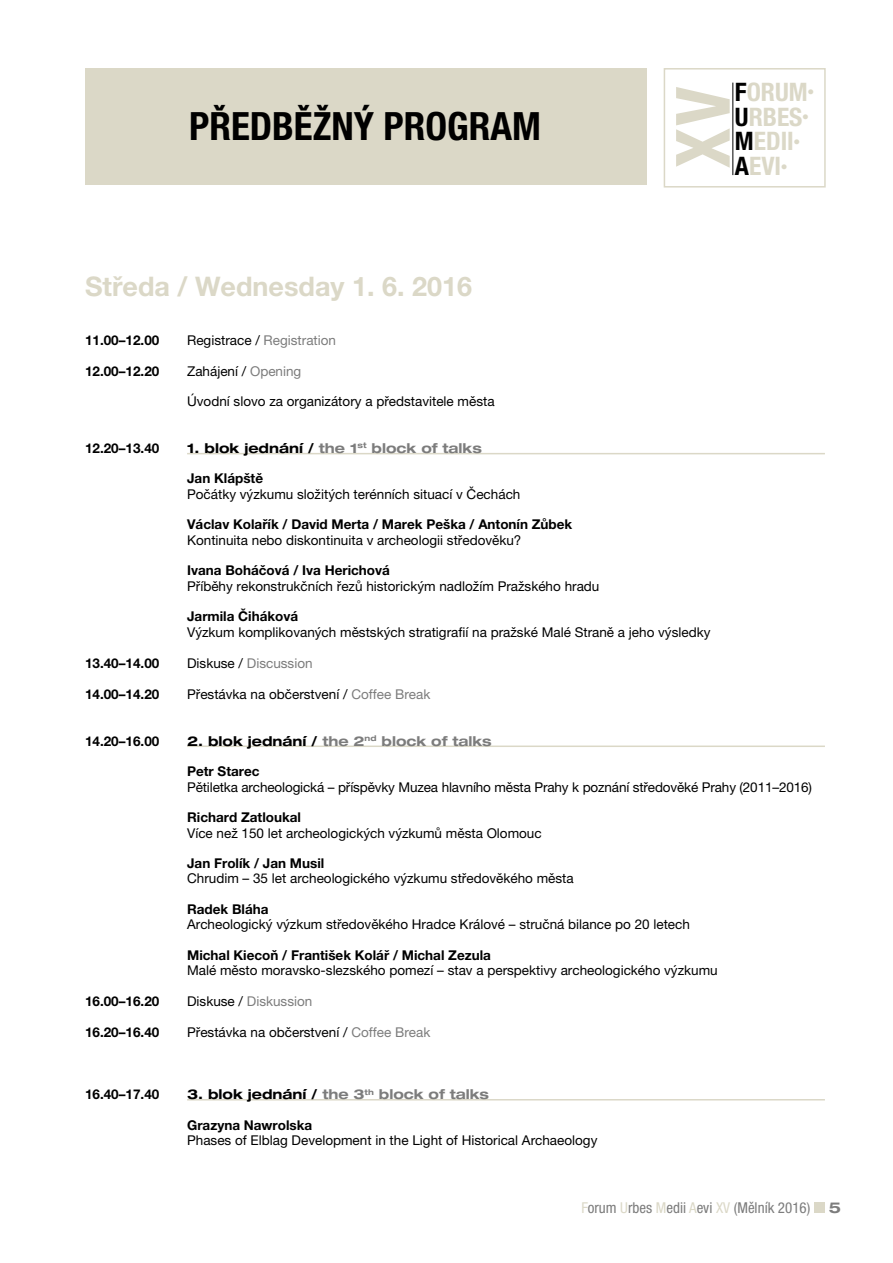
<style>
.page{position:relative;width:893px;height:1263px;background:#fff}
.page>*{position:absolute;margin:0;border:0;box-sizing:border-box;transform-origin:0 0}
.t1{font:700 condensed 75px "Helvetica Neue LT Pro";color:#dbd8c7}
.t2{font:700 condensed 39px "Helvetica Neue LT Pro";color:#000}
.t3{font:700 27px "Helvetica Neue LT Pro";color:#dbd8c7}
.t4{font:700 condensed 25.5px/24.8px "Helvetica Neue LT Pro";color:#dbd8c7}
.t5{font:condensed 15px "Helvetica Neue LT Pro";color:#7c7c7c}
.t6{font:13.5px "Helvetica Neue LT Pro";color:#000}
.t7{font:700 13.5px "Helvetica Neue LT Pro";color:#000}
.t8{font:700 expanded 13.5px "Helvetica Neue LT Pro";color:#7c7c7c}
.t9{font:13.5px "Helvetica Neue LT Pro";color:#7c7c7c}
.s1{color:#000}
.s2{color:#7c7c7c}
.s3{color:#dbd8c7}
.s4{font-weight:700;font-stretch:expanded}
</style>
<div class="page">
<div style="left:814px;top:1202px;width:11px;height:11px;background:#dbd8c7"></div>
<div style="left:85px;top:68px;width:561px;height:117px;background:#dbd8c7"></div>
<hr style="left:187px;top:453px;width:638px;height:1px;background:#dbd8c7">
<hr style="left:187px;top:745px;width:638px;height:2px;background:#dbd8c7">
<hr style="left:187px;top:1099px;width:638px;height:1px;background:#dbd8c7">
<hr style="left:732px;top:83px;width:1px;height:92px;background:#000">
<div style="left:664px;top:68px;width:162px;height:120px;border:2px solid #dbd8c7"></div>
<h2 class="t2" style="left:189px;top:103px;width:353px">PŘEDBĚŽNÝ PROGRAM</h2>
<h3 class="t4" style="left:735px;top:79px;width:80px"><span class="s1">F</span>ORUM·<br><span class="s1">U</span>RBES·<br><span class="s1">M</span>EDII·</h3>
<h1 class="t1" style="left:658px;top:168px;width:83px;rotate:-90deg">XV</h1>
<h3 class="t4" style="left:735px;top:153px;width:54px"><span class="s1">A</span>EVI·</h3>
<h3 class="t3" style="left:85px;top:270px;width:389px">Středa / Wednesday 1. 6. 2016</h3>
<p class="t7" style="left:85px;top:331px;width:76px">11.00–12.00</p>
<p class="t9" style="left:187px;top:332px;width:150px"><span class="s1">Registrace /</span> Registration</p>
<p class="t7" style="left:85px;top:363px;width:76px">12.00–12.20</p>
<p class="t6" style="left:187px;top:363px;width:116px">Zahájení / <span class="s2">Opening</span></p>
<p class="t6" style="left:187px;top:393px;width:309px">Úvodní slovo za organizátory a představitele města</p>
<p class="t7" style="left:85px;top:440px;width:76px">12.20–13.40</p>
<p class="t8" style="left:187px;top:440px;width:296px"><span class="s1">1. blok jednání /</span> the 1<sup>st</sup> block of talks</p>
<p class="t7" style="left:187px;top:470px;width:77px">Jan Klápště</p>
<p class="t6" style="left:187px;top:486px;width:335px">Počátky výzkumu složitých terénních situací v Čechách</p>
<p class="t7" style="left:187px;top:516px;width:387px">Václav Kolařík / David Merta / Marek Peška / Antonín Zůbek</p>
<p class="t6" style="left:187px;top:532px;width:336px">Kontinuita nebo diskontinuita v archeologii středověku?</p>
<p class="t7" style="left:187px;top:562px;width:204px">Ivana Boháčová / Iva Herichová</p>
<p class="t6" style="left:187px;top:578px;width:414px">Příběhy rekonstrukčních řezů historickým nadložím Pražského hradu</p>
<p class="t7" style="left:187px;top:608px;width:113px">Jarmila Čiháková</p>
<p class="t6" style="left:187px;top:624px;width:525px">Výzkum komplikovaných městských stratigrafií na pražské Malé Straně a jeho výsledky</p>
<p class="t7" style="left:85px;top:655px;width:76px">13.40–14.00</p>
<p class="t9" style="left:187px;top:655px;width:127px"><span class="s1">Diskuse /</span> Discussion</p>
<p class="t7" style="left:85px;top:686px;width:76px">14.00–14.20</p>
<p class="t6" style="left:187px;top:686px;width:245px">Přestávka na občerstvení / <span class="s2">Coffee Break</span></p>
<p class="t7" style="left:85px;top:732px;width:76px">14.20–16.00</p>
<p class="t8" style="left:187px;top:732px;width:306px"><span class="s1">2. blok jednání /</span> the 2<sup>nd</sup> block of talks</p>
<p class="t7" style="left:187px;top:763px;width:74px">Petr Starec</p>
<p class="t6" style="left:187px;top:779px;width:626px">Pětiletka archeologická – příspěvky Muzea hlavního města Prahy k poznání středověké Prahy (2011–2016)</p>
<p class="t7" style="left:187px;top:809px;width:115px">Richard Zatloukal</p>
<p class="t6" style="left:187px;top:825px;width:356px">Více než 150 let archeologických výzkumů města Olomouc</p>
<p class="t7" style="left:187px;top:855px;width:139px">Jan Frolík / Jan Musil</p>
<p class="t6" style="left:187px;top:871px;width:388px">Chrudim – 35 let archeologického výzkumu středověkého města</p>
<p class="t7" style="left:187px;top:901px;width:83px">Radek Bláha</p>
<p class="t6" style="left:187px;top:916px;width:504px">Archeologický výzkum středověkého Hradce Králové – stručná bilance po 20 letech</p>
<p class="t7" style="left:187px;top:947px;width:305px">Michal Kiecoň / František Kolář / Michal Zezula</p>
<p class="t6" style="left:187px;top:962px;width:532px">Malé město moravsko-slezského pomezí – stav a perspektivy archeologického výzkumu</p>
<p class="t7" style="left:85px;top:993px;width:76px">16.00–16.20</p>
<p class="t9" style="left:187px;top:993px;width:127px"><span class="s1">Diskuse /</span> Diskussion</p>
<p class="t7" style="left:85px;top:1024px;width:76px">16.20–16.40</p>
<p class="t6" style="left:187px;top:1025px;width:245px">Přestávka na občerstvení / <span class="s2">Coffee Break</span></p>
<p class="t7" style="left:85px;top:1086px;width:76px">16.40–17.40</p>
<p class="t8" style="left:187px;top:1086px;width:304px"><span class="s1">3. blok jednání /</span> the 3<sup>th</sup> block of talks</p>
<p class="t7" style="left:187px;top:1116px;width:127px">Grazyna Nawrolska</p>
<p class="t6" style="left:187px;top:1132px;width:412px">Phases of Elblag Development in the Light of Historical Archaeology</p>
<p class="t5" style="left:581px;top:1199px;width:261px"><span class="s3">F</span>orum <span class="s3">U</span>rbes <span class="s3">M</span>edii <span class="s3">A</span>evi <span class="s3">XV</span> (Mělník 2016) <span class="s4">5</span></p>
</div>
